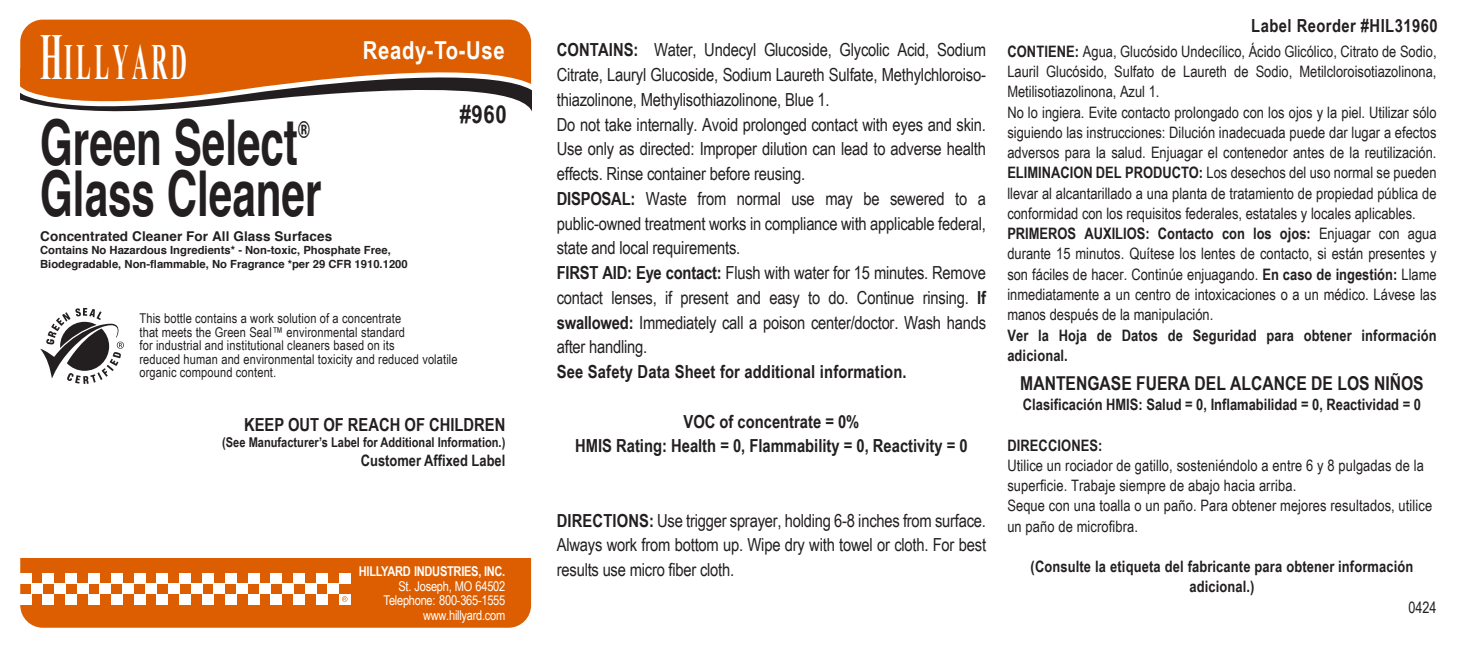
<style>
.page{position:relative;width:1458px;height:648px;background:#fff}
.page>*{position:absolute;margin:0;border:0;box-sizing:border-box;transform-origin:0 0}
.t1{font:700 63.23px "Helvetica";color:#231f20;scale:.67 1}
.t2{font:700 50.62px "Times New Roman";letter-spacing:.15em;color:#fff;scale:.44 1}
.t3{font:700 24.75px "Arial Narrow";letter-spacing:.025em;color:#fff}
.t4{font:700 24.75px "Arial Narrow";color:#231f20}
.t5{font:700 23.62px "Helvetica";color:#231f20;scale:.67 1}
.t6{font:700 19.12px "Arial Narrow";color:#231f20}
.t7{font:18px/24.8px "Arial Narrow";letter-spacing:-.01em;color:#231f20}
.t8{font:700 18px/24.8px "Arial Narrow";color:#231f20;text-align:center}
.t9{font:700 18px "Arial Narrow";letter-spacing:.025em;color:#231f20}
.t10{font:15.75px/20.2px "Arial Narrow";color:#231f20}
.t11{font:700 15.75px/20.2px "Arial Narrow";letter-spacing:.005em;color:#231f20}
.t12{font:13.5px/13.5px "Arial Narrow";letter-spacing:.01em;color:#231f20}
.t13{font:13.5px/14.6px "Arial Narrow";letter-spacing:-.02em;color:#fff;text-align:right}
.t14{font:700 13.5px "Arial Narrow";color:#231f20}
.t15{font:700 13.5px "Helvetica";letter-spacing:.005em;color:#231f20}
.t16{font:700 13.5px "Arial Narrow";letter-spacing:-.02em;color:#fff}
.t17{font:700 11.25px/13.5px "Helvetica";color:#231f20}
.s1{font-size:65.25px}
.s2{font-weight:700}
</style>
<div class="page">
<div style="left:20px;top:20px;width:511px;height:68px;background:#dc5e00"></div>
<div style="left:20px;top:558px;width:511px;height:70px;background:#dc5e00"></div>
<div style="left:20px;top:573px;width:11px;height:10px;background:#fff"></div>
<div style="left:43px;top:573px;width:11px;height:10px;background:#fff"></div>
<div style="left:66px;top:573px;width:11px;height:10px;background:#fff"></div>
<div style="left:88px;top:573px;width:12px;height:10px;background:#fff"></div>
<div style="left:111px;top:573px;width:12px;height:10px;background:#fff"></div>
<div style="left:134px;top:573px;width:11px;height:10px;background:#fff"></div>
<div style="left:157px;top:573px;width:11px;height:10px;background:#fff"></div>
<div style="left:180px;top:573px;width:11px;height:10px;background:#fff"></div>
<div style="left:202px;top:573px;width:12px;height:10px;background:#fff"></div>
<div style="left:225px;top:573px;width:12px;height:10px;background:#fff"></div>
<div style="left:248px;top:573px;width:11px;height:10px;background:#fff"></div>
<div style="left:271px;top:573px;width:11px;height:10px;background:#fff"></div>
<div style="left:293px;top:573px;width:12px;height:10px;background:#fff"></div>
<div style="left:316px;top:573px;width:12px;height:10px;background:#fff"></div>
<div style="left:339px;top:573px;width:11px;height:10px;background:#fff"></div>
<div style="left:31px;top:583px;width:12px;height:11px;background:#fff"></div>
<div style="left:54px;top:583px;width:12px;height:11px;background:#fff"></div>
<div style="left:77px;top:583px;width:11px;height:11px;background:#fff"></div>
<div style="left:100px;top:583px;width:11px;height:11px;background:#fff"></div>
<div style="left:123px;top:583px;width:11px;height:11px;background:#fff"></div>
<div style="left:145px;top:583px;width:12px;height:11px;background:#fff"></div>
<div style="left:168px;top:583px;width:12px;height:11px;background:#fff"></div>
<div style="left:191px;top:583px;width:11px;height:11px;background:#fff"></div>
<div style="left:214px;top:583px;width:11px;height:11px;background:#fff"></div>
<div style="left:237px;top:583px;width:11px;height:11px;background:#fff"></div>
<div style="left:259px;top:583px;width:12px;height:11px;background:#fff"></div>
<div style="left:282px;top:583px;width:11px;height:11px;background:#fff"></div>
<div style="left:305px;top:583px;width:11px;height:11px;background:#fff"></div>
<div style="left:328px;top:583px;width:11px;height:11px;background:#fff"></div>
<div style="left:20px;top:594px;width:11px;height:10px;background:#fff"></div>
<div style="left:43px;top:594px;width:11px;height:10px;background:#fff"></div>
<div style="left:66px;top:594px;width:11px;height:10px;background:#fff"></div>
<div style="left:88px;top:594px;width:12px;height:10px;background:#fff"></div>
<div style="left:111px;top:594px;width:12px;height:10px;background:#fff"></div>
<div style="left:134px;top:594px;width:11px;height:10px;background:#fff"></div>
<div style="left:157px;top:594px;width:11px;height:10px;background:#fff"></div>
<div style="left:180px;top:594px;width:11px;height:10px;background:#fff"></div>
<div style="left:202px;top:594px;width:12px;height:10px;background:#fff"></div>
<div style="left:225px;top:594px;width:12px;height:10px;background:#fff"></div>
<div style="left:248px;top:594px;width:11px;height:10px;background:#fff"></div>
<div style="left:271px;top:594px;width:11px;height:10px;background:#fff"></div>
<div style="left:293px;top:594px;width:12px;height:10px;background:#fff"></div>
<div style="left:316px;top:594px;width:12px;height:10px;background:#fff"></div>
<div style="left:339px;top:594px;width:11px;height:10px;background:#fff"></div>
<svg style="left:342px;top:596px;width:6px;height:6px"></svg>
<svg style="left:20px;top:57px;width:511px;height:55px"></svg>
<svg style="left:40px;top:308px;width:84px;height:76px"></svg>
<h2 class="t2" style="left:40px;top:25px;width:335px"><span class="s1">H</span>ILLYARD</h2>
<h3 class="t3" style="left:363px;top:31px;width:143px">Ready-To-Use</h3>
<h1 class="t1" style="left:40px;top:103px;width:386px">Green Select</h1>
<h3 class="t5" style="left:298px;top:115px;width:19px">®</h3>
<h1 class="t1" style="left:40px;top:154px;width:421px">Glass Cleaner</h1>
<p class="t15" style="left:40px;top:227px;width:294px">Concentrated Cleaner For All Glass Surfaces</p>
<p class="t17" style="left:40px;top:243px;width:369px">Contains No Hazardous Ingredients* - Non-toxic, Phosphate Free,<br>Biodegradable, Non-flammable, No Fragrance *per 29 CFR 1910.1200</p>
<h3 class="t4" style="left:460px;top:96px;width:49px">#960</h3>
<p class="t12" style="left:140px;top:311px;width:320px">This bottle contains a work solution of a concentrate<br>that meets the Green Seal™ environmental standard<br>for industrial and institutional cleaners based on its<br>reduced human and environmental toxicity and reduced volatile organic compound content.</p>
<p class="t8" style="left:244px;top:411px;width:263px">KEEP OUT OF REACH OF CHILDREN</p>
<p class="t14" style="left:222px;top:432px;width:285px">(See Manufacturer’s Label for Additional Information.)</p>
<p class="t11" style="left:361px;top:449px;width:146px">Customer Affixed Label</p>
<p class="t16" style="left:359px;top:561px;width:148px">HILLYARD INDUSTRIES, INC.</p>
<p class="t13" style="left:384px;top:578px;width:123px">St. Joseph, MO 64502<br>Telephone: 800-365-1555 www.hillyard.com</p>
<p class="t7" style="left:557px;top:37px;width:431px"><span class="s2">CONTAINS:</span> Water, Undecyl Glucoside, Glycolic Acid, Sodium Citrate, Lauryl Glucoside, Sodium Laureth Sulfate, Methylchloroiso&shy;thiazolinone, Methylisothiazolinone, Blue 1.<br>Do not take internally. Avoid prolonged contact with eyes and skin.<br>Use only as directed: Improper dilution can lead to adverse health effects. Rinse container before reusing.<br><span class="s2">DISPOSAL:</span> Waste from normal use may be sewered to a public-owned treatment works in compliance with applicable federal, state and local requirements.<br><span class="s2">FIRST AID: Eye contact:</span> Flush with water for 15 minutes. Remove contact lenses, if present and easy to do. Continue rinsing. <span class="s2">If swallowed:</span> Immediately call a poison center/doctor. Wash hands after handling.</p>
<p class="t8" style="left:557px;top:359px;width:351px">See Safety Data Sheet for additional information.</p>
<p class="t8" style="left:575px;top:408px;width:394px">VOC of concentrate = 0%<br>HMIS Rating: Health = 0, Flammability = 0, Reactivity = 0</p>
<p class="t7" style="left:557px;top:507px;width:431px;text-align:justify"><span class="s2">DIRECTIONS:</span> Use trigger sprayer, holding 6-8 inches from surface.<br>Always work from bottom up. Wipe dry with towel or cloth. For best results use micro fiber cloth.</p>
<p class="t9" style="left:1251px;top:12px;width:188px">Label Reorder #HIL31960</p>
<p class="t10" style="left:1007px;top:41px;width:431px"><span class="s2">CONTIENE:</span> Agua, Glucósido Undecílico, Ácido Glicólico, Citrato de Sodio, Lauril Glucósido, Sulfato de Laureth de Sodio, Metilcloroisotiazolinona, Metilisotiazolinona, Azul 1.<br>No lo ingiera. Evite contacto prolongado con los ojos y la piel. Utilizar sólo siguiendo las instrucciones: Dilución inadecuada puede dar lugar a efectos adversos para la salud. Enjuagar el contenedor antes de la reutilización.<br><span class="s2">ELIMINACION DEL PRODUCTO:</span> Los desechos del uso normal se pueden llevar al alcantarillado a una planta de tratamiento de propiedad pública de conformidad con los requisitos federales, estatales y locales aplicables.<br><span class="s2">PRIMEROS AUXILIOS: Contacto con los ojos:</span> Enjuagar con agua durante 15 minutos. Quítese los lentes de contacto, si están presentes y son fáciles de hacer. Continúe enjuagando. <span class="s2">En caso de ingestión:</span> Llame inmediatamente a un centro de intoxicaciones o a un médico. Lávese las manos después de la manipulación.</p>
<p class="t11" style="left:1007px;top:324px;width:431px">Ver la Hoja de Datos de Seguridad para obtener información adicional.</p>
<p class="t6" style="left:1020px;top:369px;width:405px">MANTENGASE FUERA DEL ALCANCE DE LOS NIÑOS</p>
<p class="t11" style="left:1023px;top:394px;width:400px">Clasificación HMIS: Salud = 0, Inflamabilidad = 0, Reactividad = 0</p>
<p class="t11" style="left:1007px;top:434px;width:97px">DIRECCIONES:</p>
<p class="t10" style="left:1007px;top:455px;width:426px">Utilice un rociador de gatillo, sosteniéndolo a entre 6 y 8 pulgadas de la superficie. Trabaje siempre de abajo hacia arriba.<br>Seque con una toalla o un paño. Para obtener mejores resultados, utilice un paño de microfibra.</p>
<p class="t11" style="left:1031px;top:556px;width:384px;text-align:center">(Consulte la etiqueta del fabricante para obtener información adicional.)</p>
<p class="t10" style="left:1408px;top:596px;width:30px">0424</p>
</div>
